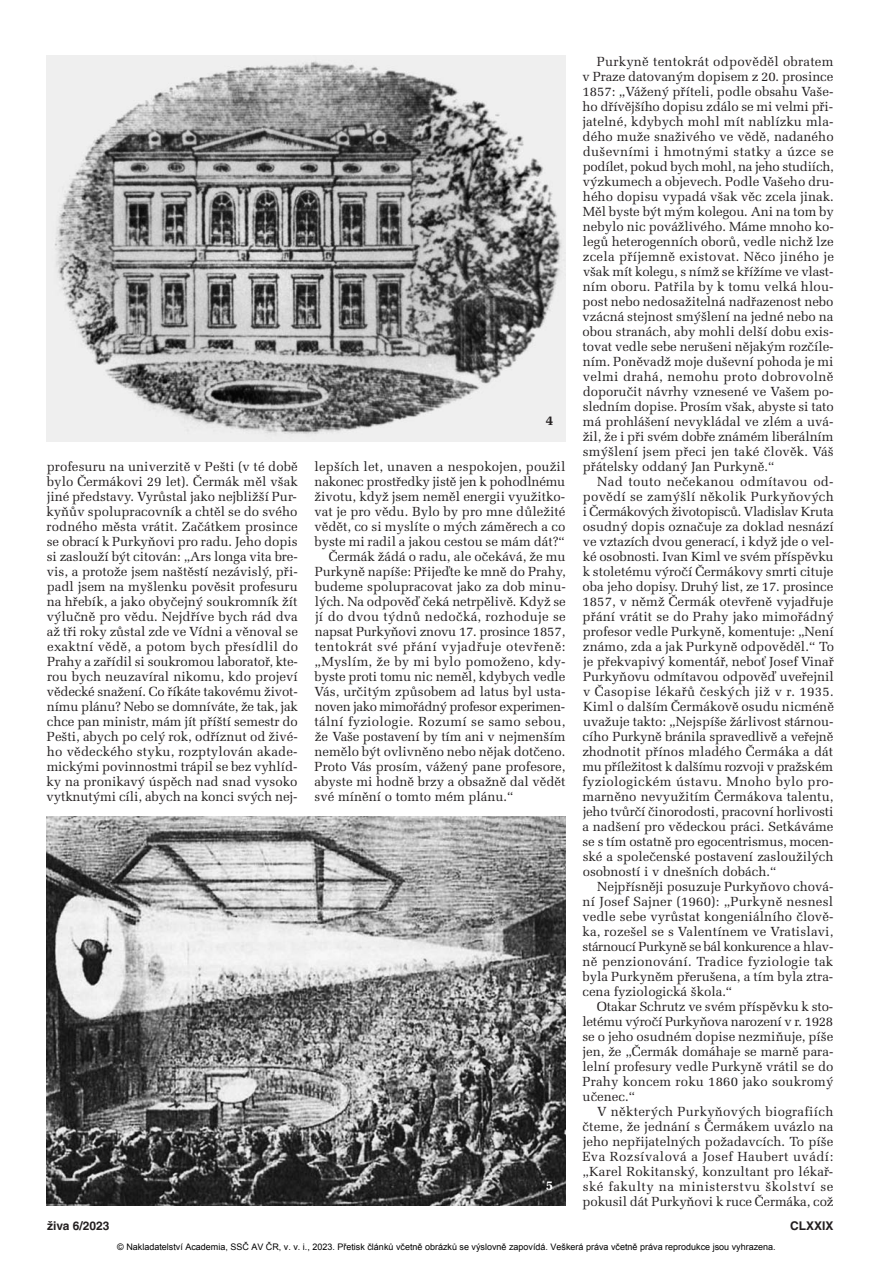
<style>
.page{position:relative;width:893px;height:1263px;background:#fff}
.page>*{position:absolute;margin:0;border:0;box-sizing:border-box;transform-origin:0 0}
.t1{font:700 13.5px "Melior CE";color:#231f20}
.t2{font:700 13.5px "Melior CE";color:#fff}
.t3{font:13.2px/15px "Melior CE";color:#231f20;text-align:justify}
.t4{font:13.2px "Melior CE";letter-spacing:.02em;color:#231f20}
.t5{font:13.2px "Melior CE";letter-spacing:-.02em;color:#231f20}
.t6{font:13.2px "Melior CE";letter-spacing:-.025em;color:#231f20}
.t7{font:13.2px "Melior CE";letter-spacing:.03em;color:#231f20}
.t8{font:700 12px "Helvetica CE";color:#231f20}
.t9{font:9px "Arial";color:#000}
</style>
<div class="page">
<img style="left:47px;top:55px;width:519px;height:386px">
<img style="left:47px;top:816px;width:519px;height:390px">
<p class="t1" style="left:546px;top:416px;width:9px">4</p>
<p class="t3" style="left:47px;top:461px;width:253px">profesuru na univerzitě v Pešti (v té době bylo Čermákovi 29 let). Čermák měl však jiné představy. Vyrůstal jako nejbližší Pur&shy;kyňův spolupracovník a chtěl se do svého rodného města vrátit. Začátkem prosince se obrací k Purkyňovi pro radu. Jeho dopis si zaslouží být citován: „Ars longa vita bre&shy;vis, a protože jsem naštěstí nezávislý, při&shy;padl jsem na myšlenku pověsit profesuru na hřebík, a jako obyčejný soukromník žít výlučně pro vědu. Nejdříve bych rád dva až tři roky zůstal zde ve Vídni a věnoval se exaktní vědě, a potom bych přesídlil do Prahy a zařídil si soukromou laboratoř, kte&shy;rou bych neuzavíral nikomu, kdo projeví vědecké snažení. Co říkáte takovému život&shy;nímu plánu? Nebo se domníváte, že tak, jak chce pan ministr, mám jít příští semestr do Pešti, abych po celý rok, odříznut od živé&shy;ho vědeckého styku, rozptylován akade&shy;mickými povinnostmi trápil se bez vyhlíd&shy;ky na pronikavý úspěch nad snad vysoko vytknutými cíli, abych na konci svých nej-</p>
<p class="t3" style="left:315px;top:461px;width:252px">lepších let, unaven a nespokojen, použil</p>
<p class="t3" style="left:315px;top:476px;width:252px">nakonec prostředky jistě jen k pohodlnému</p>
<p class="t3" style="left:314px;top:491px;width:252px">životu, když jsem neměl energii využitko-</p>
<p class="t3" style="left:314px;top:506px;width:252px">vat je pro vědu. Bylo by pro mne důležité</p>
<p class="t3" style="left:314px;top:521px;width:252px">vědět, co si myslíte o mých záměrech a co</p>
<p class="t3" style="left:314px;top:536px;width:252px">byste mi radil a jakou cestou se mám dát?“</p>
<p class="t3" style="left:329px;top:551px;width:238px">Čermák žádá o radu, ale očekává, že mu</p>
<p class="t3" style="left:315px;top:566px;width:253px">Purkyně napíše: Přijeďte ke mně do Prahy,</p>
<p class="t3" style="left:315px;top:581px;width:252px">budeme spolupracovat jako za dob minu-</p>
<p class="t3" style="left:315px;top:596px;width:252px">lých. Na odpověď čeká netrpělivě. Když se</p>
<p class="t4" style="left:315px;top:612px;width:252px">jí do dvou týdnů nedočká, rozhoduje se</p>
<p class="t5" style="left:315px;top:627px;width:252px">napsat Purkyňovi znovu 17. prosince 1857,</p>
<p class="t7" style="left:315px;top:642px;width:252px">tentokrát své přání vyjadřuje otevřeně:</p>
<p class="t3" style="left:315px;top:656px;width:253px">„Myslím, že by mi bylo pomoženo, kdy-</p>
<p class="t3" style="left:315px;top:671px;width:252px">byste proti tomu nic neměl, kdybych vedle</p>
<p class="t3" style="left:315px;top:686px;width:252px">Vás, určitým způsobem ad latus byl usta-</p>
<p class="t6" style="left:315px;top:702px;width:252px">noven jako mimořádný profesor experimen-</p>
<p class="t4" style="left:315px;top:717px;width:252px">tální fyziologie. Rozumí se samo sebou,</p>
<p class="t3" style="left:315px;top:731px;width:252px">že Vaše postavení by tím ani v nejmenším</p>
<p class="t3" style="left:315px;top:746px;width:252px">nemělo být ovlivněno nebo nějak dotčeno.</p>
<p class="t3" style="left:315px;top:761px;width:252px">Proto Vás prosím, vážený pane profesore,</p>
<p class="t3" style="left:315px;top:776px;width:252px">abyste mi hodně brzy a obsažně dal vědět</p>
<p class="t3" style="left:315px;top:791px;width:201px">své mínění o tomto mém plánu.“</p>
<p class="t2" style="left:546px;top:1180px;width:9px">5</p>
<p class="t3" style="left:582px;top:56px;width:253px;text-indent:15px">Purkyně tentokrát odpověděl obratem v Praze datovaným dopisem z 20. prosince 1857: „Vážený příteli, podle obsahu Vaše&shy;ho dřívějšího dopisu zdálo se mi velmi při&shy;jatelné, kdybych mohl mít nablízku mla&shy;dého muže snaživého ve vědě, nadaného duševními i hmotnými statky a úzce se podílet, pokud bych mohl, na jeho studiích, výzkumech a objevech. Podle Vašeho dru&shy;hého dopisu vypadá však věc zcela jinak.<br>Měl byste být mým kolegou. Ani na tom by nebylo nic povážlivého. Máme mnoho ko - legů heterogenních oborů, vedle nichž lze zcela příjemně existovat. Něco jiného je však mít kolegu, s nímž se křížíme ve vlast&shy;ním oboru. Patřila by k tomu velká hlou&shy;post nebo nedosažitelná nadřazenost nebo vzácná stejnost smýšlení na jedné nebo na obou stranách, aby mohli delší dobu exis - tovat vedle sebe nerušeni nějakým rozčíle&shy;ním. Poněvadž moje duševní pohoda je mi velmi drahá, nemohu proto dobrovolně doporučit návrhy vznesené ve Vašem po - sledním dopise. Prosím však, abyste si tato má prohlášení nevykládal ve zlém a uvá&shy;žil, že i při svém dobře známém liberálním smýšlení jsem přeci jen také člověk. Váš přátelsky oddaný Jan Purkyně.“</p>
<p class="t3" style="left:582px;top:476px;width:253px;text-indent:15px">Nad touto nečekanou odmítavou od - povědí se zamýšlí několik Purkyňových i Čermákových životopisců. Vladislav Kruta osudný dopis označuje za doklad nesnází ve vztazích dvou generací, i když jde o vel&shy;ké osobnosti. Ivan Kiml ve svém příspěvku k stoletému výročí Čermákovy smrti cituje oba jeho dopisy. Druhý list, ze 17. prosince 1857, v němž Čermák otevřeně vyjadřuje přání vrátit se do Prahy jako mimořádný profesor vedle Purkyně, komentuje: „Není známo, zda a jak Purkyně odpověděl.“ To je překvapivý komentář, neboť Josef Vinař Purkyňovu odmítavou odpověď uveřejnil v Časopise lékařů českých již v r. 1935.<br>Kiml o dalším Čermákově osudu nicméně uvažuje takto: „Nejspíše žárlivost stárnou&shy;cího Purkyně bránila spravedlivě a veřejně zhodnotit přínos mladého Čermáka a dát mu příležitost k dalšímu rozvoji v pražském fyziologickém ústavu. Mnoho bylo pro&shy;marněno nevyužitím Čermákova talentu, jeho tvůrčí činorodosti, pracovní horlivosti a nadšení pro vědeckou práci. Setkáváme se s tím ostatně pro egocentrismus, mocen&shy;ské a společenské postavení zasloužilých osobností i v dnešních dobách.“</p>
<p class="t3" style="left:582px;top:881px;width:253px;text-indent:15px">Nejpřísněji posuzuje Purkyňovo chová&shy;ní Josef Sajner (1960): „Purkyně nesnesl vedle sebe vyrůstat kongeniálního člově&shy;ka, rozešel se s Valentínem ve Vratislavi, stárnoucí Purkyně se bál konkurence a hlav&shy;ně penzionování. Tradice fyziologie tak byla Purkyněm přerušena, a tím byla ztra&shy;cena fyziologická škola.“</p>
<p class="t3" style="left:582px;top:1001px;width:253px;text-indent:14px">Otakar Schrutz ve svém příspěvku k sto&shy;letému výročí Purkyňova narození v r. 1928 se o jeho osudném dopise nezmiňuje, píše jen, že „Čermák domáhaje se marně para&shy;lelní profesury vedle Purkyně vrátil se do Prahy koncem roku 1860 jako soukromý učenec.“</p>
<p class="t3" style="left:582px;top:1106px;width:253px;text-indent:15px">V některých Purkyňových biografiích čteme, že jednání s Čermákem uvázlo na jeho nepřijatelných požadavcích. To píše Eva Rozsívalová a Josef Haubert uvádí: „Karel Rokitanský, konzultant pro lékař&shy;ské fakulty na ministerstvu školství se pokusil dát Purkyňovi k ruce Čermáka, což</p>
<p class="t8" style="left:47px;top:1221px;width:64px">živa 6/2023</p>
<p class="t8" style="left:790px;top:1221px;width:45px">CLXXIX</p>
<p class="t9" style="left:117px;top:1241px;width:660px">© Nakladatelství Academia, SSČ AV ČR, v. v. i., 2023. Přetisk článků včetně obrázků se výslovně zapovídá. Veškerá práva včetně práva reprodukce jsou vyhrazena.</p>
</div>
